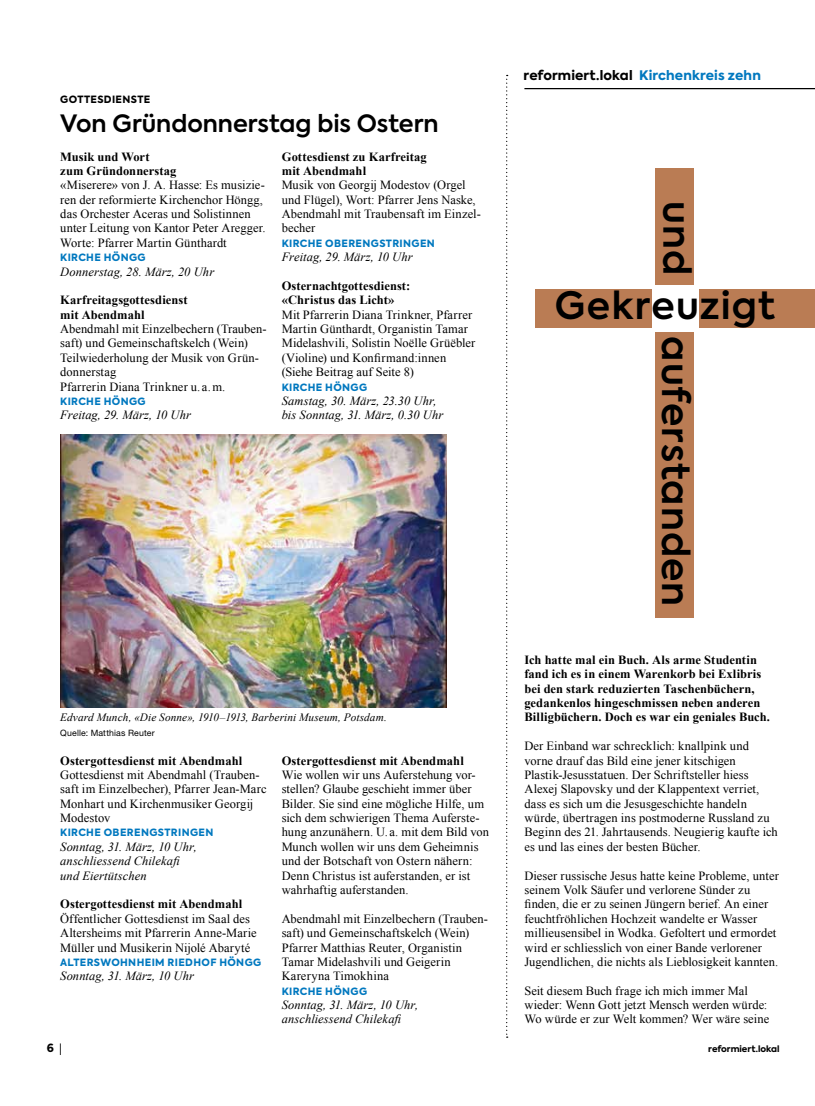
<style>
.page{position:relative;width:815px;height:1106px;background:#fff}
.page>*{position:absolute;margin:0;border:0;box-sizing:border-box;transform-origin:0 0}
.t1{font:600 37.5px "Axiforma";letter-spacing:.025em;color:#000}
.t2{font:600 23.75px "Axiforma";color:#000}
.t3{font:800 13.12px "Axiforma";letter-spacing:.01em;color:#000}
.t4{font:12.5px/14.4px "Times New Roman";letter-spacing:.005em;color:#000}
.t5{font:700 12.5px/14.4px "Times New Roman";letter-spacing:.005em;color:#000}
.t6{font:italic 12.5px/14.4px "Times New Roman";letter-spacing:.005em;color:#000}
.t7{font:italic 11.25px "Times New Roman";letter-spacing:.01em;color:#000}
.t8{font:800 11.25px "Axiforma";color:#000}
.t9{font:800 10px "Axiforma";letter-spacing:.035em;color:#0078bf}
.t10{font:800 10px "Axiforma";letter-spacing:.04em;color:#000}
.t11{font:8.75px "Helvetica Neue LT Pro";letter-spacing:.015em;color:#000}
.t12{font:800 8.75px "Axiforma";color:#000}
.s1{color:#0078bf}
</style>
<div class="page">
<svg style="left:506px;top:75px;width:2px;height:962px"></svg>
<hr style="left:524px;top:88px;width:291px;height:1px;background:#000">
<img style="left:60px;top:434px;width:387px;height:273px">
<div style="left:655px;top:168px;width:39px;height:117px;background:#ba7c54"></div>
<div style="left:655px;top:332px;width:39px;height:285px;background:#ba7c54"></div>
<div style="left:535px;top:289px;width:116px;height:39px;background:#ba7c54"></div>
<div style="left:699px;top:289px;width:116px;height:39px;background:#ba7c54"></div>
<p class="t10" style="left:60px;top:92px;width:92px">GOTTESDIENSTE</p>
<h2 class="t2" style="left:60px;top:107px;width:380px">Von Gründonnerstag bis Ostern</h2>
<p class="t5" style="left:60px;top:149px;width:118px">Musik und Wort<br>zum Gründonnerstag</p>
<p class="t4" style="left:60px;top:178px;width:207px">«Miserere» von J. A. Hasse: Es musizie&shy;ren der reformierte Kirchenchor Höngg, das Orchester Aceras und Solistinnen unter Leitung von Kantor Peter Aregger.<br>Worte: Pfarrer Martin Günthardt</p>
<p class="t9" style="left:60px;top:250px;width:87px">KIRCHE HÖNGG</p>
<p class="t6" style="left:60px;top:264px;width:155px">Donnerstag, 28. März, 20 Uhr</p>
<p class="t5" style="left:60px;top:293px;width:129px">Karfreitagsgottesdienst mit Abendmahl</p>
<p class="t4" style="left:60px;top:321px;width:208px">Abendmahl mit Einzelbechern (Trauben&shy;saft) und Gemeinschaftskelch (Wein)<br>Teilwiederholung der Musik von Grün&shy;donnerstag<br>Pfarrerin Diana Trinkner u. a.m.</p>
<p class="t9" style="left:60px;top:394px;width:87px">KIRCHE HÖNGG</p>
<p class="t6" style="left:60px;top:408px;width:132px">Freitag, 29. März, 10 Uhr</p>
<p class="t5" style="left:282px;top:149px;width:147px">Gottesdienst zu Karfreitag mit Abendmahl</p>
<p class="t4" style="left:282px;top:178px;width:201px">Musik von Georgij Modestov (Orgel und Flügel), Wort: Pfarrer Jens Naske,<br>Abendmahl mit Traubensaft im Einzel&shy;becher</p>
<p class="t9" style="left:282px;top:236px;width:155px">KIRCHE OBERENGSTRINGEN</p>
<p class="t6" style="left:282px;top:249px;width:132px">Freitag, 29. März, 10 Uhr</p>
<p class="t5" style="left:282px;top:278px;width:130px">Osternachtgottesdienst: «Christus das Licht»</p>
<p class="t4" style="left:282px;top:307px;width:195px">Mit Pfarrerin Diana Trinkner, Pfarrer Martin Günthardt, Organistin Tamar Midelashvili, Solistin Noëlle Grüëbler (Violine) und Konfirmand:innen (Siehe Beitrag auf Seite 8)</p>
<p class="t9" style="left:282px;top:380px;width:87px">KIRCHE HÖNGG</p>
<p class="t6" style="left:282px;top:393px;width:163px">Samstag, 30. März, 23.30 Uhr, bis Sonntag, 31. März, 0.30 Uhr</p>
<p class="t7" style="left:60px;top:710px;width:328px">Edvard Munch, «Die Sonne», 1910–1913, Barberini Museum, Potsdam.</p>
<p class="t11" style="left:60px;top:727px;width:96px">Quelle: Matthias Reuter</p>
<p class="t5" style="left:60px;top:753px;width:184px">Ostergottesdienst mit Abendmahl</p>
<p class="t4" style="left:60px;top:767px;width:208px">Gottesdienst mit Abendmahl (Trauben&shy;saft im Einzelbecher), Pfarrer Jean-Marc<br>Monhart und Kirchenmusiker Georgij<br>Modestov</p>
<p class="t9" style="left:60px;top:825px;width:155px">KIRCHE OBERENGSTRINGEN</p>
<p class="t6" style="left:60px;top:839px;width:138px">Sonntag, 31. März, 10 Uhr, -anschliessend Chilekafi und Eiertütschen</p>
<p class="t5" style="left:60px;top:896px;width:184px">Ostergottesdienst mit Abendmahl</p>
<p class="t4" style="left:60px;top:911px;width:198px">Öffentlicher Gottesdienst im Saal des<br>Altersheims mit Pfarrerin Anne-Marie<br>Müller und Musikerin Nijolé Abaryté</p>
<p class="t9" style="left:60px;top:955px;width:203px">ALTERSWOHNHEIM RIEDHOF HÖNGG</p>
<p class="t6" style="left:60px;top:968px;width:135px">Sonntag, 31. März, 10 Uhr</p>
<p class="t5" style="left:282px;top:753px;width:184px">Ostergottesdienst mit Abendmahl</p>
<p class="t4" style="left:282px;top:767px;width:209px">Wie wollen wir uns Auferstehung vor&shy;stellen? Glaube geschieht immer über Bilder. Sie sind eine mögliche Hilfe, um sich dem schwierigen Thema Auferste&shy;hung anzunähern. U. a. mit dem Bild von Munch wollen wir uns dem Geheimnis und der Botschaft von Ostern nähern:<br>Denn Christus ist auferstanden, er ist wahrhaftig auferstanden.</p>
<p class="t4" style="left:282px;top:911px;width:208px">Abendmahl mit Einzelbechern (Trauben&shy;saft) und Gemeinschaftskelch (Wein)<br>Pfarrer Matthias Reuter, Organistin Tamar Midelashvili und Geigerin Kareryna Timokhina</p>
<p class="t9" style="left:282px;top:984px;width:87px">KIRCHE HÖNGG</p>
<p class="t6" style="left:282px;top:997px;width:138px">Sonntag, 31. März, 10 Uhr, anschliessend Chilekafi</p>
<p class="t3" style="left:524px;top:67px;width:239px">reformiert.lokal <span class="s1">Kirchenkreis zehn</span></p>
<h1 class="t1" style="left:702px;top:201px;width:75px;rotate:90deg">und</h1>
<h1 class="t1" style="left:555px;top:280px;width:222px">Gekreuzigt</h1>
<h1 class="t1" style="left:701px;top:336px;width:271px;rotate:90deg">auferstanden</h1>
<p class="t5" style="left:524px;top:652px;width:247px">Ich hatte mal ein Buch. Als arme Studentin fand ich es in einem Warenkorb bei Exlibris bei den stark reduzierten Taschenbüchern, gedankenlos hingeschmissen neben anderen Billigbüchern. Doch es war ein geniales Buch.</p>
<p class="t4" style="left:524px;top:738px;width:255px">Der Einband war schrecklich: knallpink und vorne drauf das Bild eine jener kitschigen Plastik-Jesusstatuen. Der Schriftsteller hiess Alexej Slapovsky und der Klappentext verriet, dass es sich um die Jesusgeschichte handeln würde, übertragen ins postmoderne Russland zu Beginn des 21. Jahrtausends. Neugierig kaufte ich es und las eines der besten Bücher.</p>
<p class="t4" style="left:524px;top:868px;width:256px">Dieser russische Jesus hatte keine Probleme, unter seinem Volk Säufer und verlorene Sünder zu finden, die er zu seinen Jüngern berief. An einer feuchtfröhlichen Hochzeit wandelte er Wasser millieusensibel in Wodka. Gefoltert und ermordet wird er schliesslich von einer Bande verlorener Jugendlichen, die nichts als Lieblosigkeit kannten.</p>
<p class="t4" style="left:524px;top:983px;width:246px">Seit diesem Buch frage ich mich immer Mal wieder: Wenn Gott jetzt Mensch werden würde:<br>Wo würde er zur Welt kommen? Wer wäre seine</p>
<p class="t8" style="left:47px;top:1040px;width:16px">6 |</p>
<p class="t12" style="left:708px;top:1042px;width:73px">reformiert.lokal</p>
</div>
